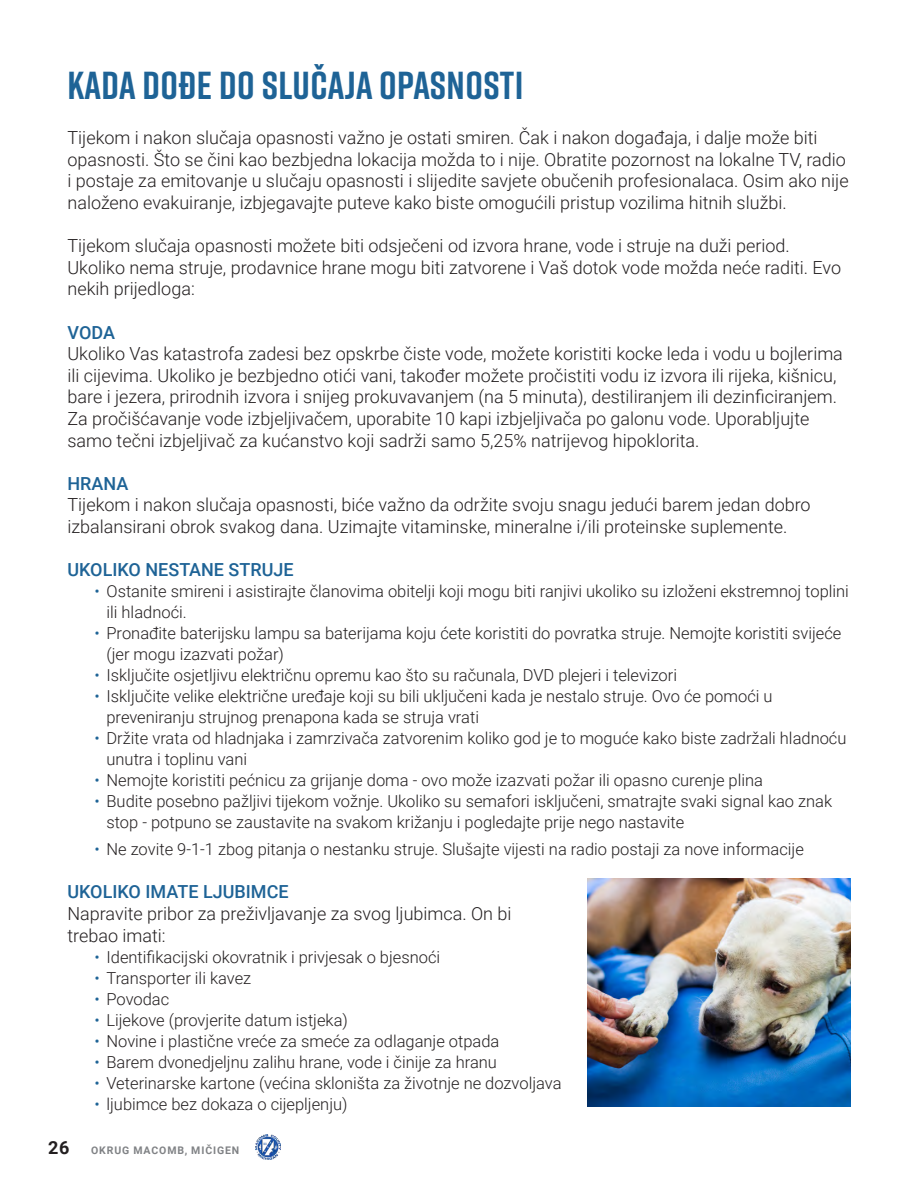
<style>
.page{position:relative;width:918px;height:1188px;background:#fff}
.page>*{position:absolute;margin:0;border:0;box-sizing:border-box;transform-origin:0 0}
.t1{font:700 39px "Rift";letter-spacing:.01em;color:#1e6396}
.t2{font:300 18px/21.6px "Roboto";color:#231f20}
.sub_header{font:500 18px "Roboto";color:#1e6396}
.t3{font:300 16.5px/21px "Roboto";color:#231f20}
.t4{font:700 10.5px "Roboto";letter-spacing:.085em;color:#808285}
.s1{color:#1e6396}
.s2{font-size:18px;color:#231f20}
</style>
<div class="page">
<img style="left:256px;top:1135px;width:25px;height:24px">
<img style="left:588px;top:878px;width:262px;height:229px">
<p class="t1" style="left:68px;top:58px;width:457px">KADA DOĐE DO SLUČAJA OPASNOSTI</p>
<p class="t2" style="left:68px;top:126px;width:783px">Tijekom i nakon slučaja opasnosti važno je ostati smiren. Čak i nakon događaja, i dalje može biti opasnosti. Što se čini kao bezbjedna lokacija možda to i nije. Obratite pozornost na lokalne TV, radio i postaje za emitovanje u slučaju opasnosti i slijedite savjete obučenih profesionalaca. Osim ako nije naloženo evakuiranje, izbjegavajte puteve kako biste omogućili pristup vozilima hitnih službi.</p>
<p class="t2" style="left:68px;top:234px;width:775px">Tijekom slučaja opasnosti možete biti odsječeni od izvora hrane, vode i struje na duži period.<br>Ukoliko nema struje, prodavnice hrane mogu biti zatvorene i Vaš dotok vode možda neće raditi. Evo nekih prijedloga:</p>
<p class="sub_header" style="left:68px;top:320px;width:49px">VODA</p>
<p class="t2" style="left:68px;top:342px;width:777px">Ukoliko Vas katastrofa zadesi bez opskrbe čiste vode, možete koristiti kocke leda i vodu u bojlerima ili cijevima. Ukoliko je bezbjedno otići vani, također možete pročistiti vodu iz izvora ili rijeka, kišnicu, bare i jezera, prirodnih izvora i snijeg prokuvavanjem (na 5 minuta), destiliranjem ili dezinficiranjem.<br>Za pročišćavanje vode izbjeljivačem, uporabite 10 kapi izbjeljivača po galonu vode. Uporabljujte samo tečni izbjeljivač za kućanstvo koji sadrži samo 5,25% natrijevog hipoklorita.</p>
<p class="sub_header" style="left:68px;top:471px;width:62px">HRANA</p>
<p class="t2" style="left:68px;top:493px;width:745px">Tijekom i nakon slučaja opasnosti, biće važno da održite svoju snagu jedući barem jedan dobro izbalansirani obrok svakog dana. Uzimajte vitaminske, mineralne i/ili proteinske suplemente.</p>
<p class="sub_header" style="left:68px;top:557px;width:228px">UKOLIKO NESTANE STRUJE</p>
<p class="t3" style="left:106px;top:580px;width:744px;text-indent:-12px"><span class="s1">•</span> Ostanite smireni i asistirajte članovima obitelji koji mogu biti ranjivi ukoliko su izloženi ekstremnoj toplini ili hladnoći.</p>
<p class="t3" style="left:106px;top:622px;width:737px;text-indent:-12px"><span class="s1">•</span> Pronađite baterijsku lampu sa baterijama koju ćete koristiti do povratka struje. Nemojte koristiti svijeće (jer mogu izazvati požar)</p>
<p class="t3" style="left:94px;top:664px;width:584px"><span class="s1">•</span> Isključite osjetljivu električnu opremu kao što su računala, DVD plejeri i televizori</p>
<p class="t3" style="left:106px;top:685px;width:668px;text-indent:-12px"><span class="s1">•</span> Isključite velike električne uređaje koji su bili uključeni kada je nestalo struje. Ovo će pomoći u preveniranju strujnog prenapona kada se struja vrati</p>
<p class="t3" style="left:106px;top:727px;width:742px;text-indent:-12px"><span class="s1">•</span> Držite vrata od hladnjaka i zamrzivača zatvorenim koliko god je to moguće kako biste zadržali hladnoću unutra i toplinu vani</p>
<p class="t3" style="left:94px;top:769px;width:670px"><span class="s1">•</span> Nemojte koristiti pećnicu za grijanje doma - ovo može izazvati požar ili opasno curenje plina</p>
<p class="t3" style="left:106px;top:790px;width:727px;text-indent:-12px"><span class="s1">•</span> Budite posebno pažljivi tijekom vožnje. Ukoliko su semafori isključeni, smatrajte svaki signal kao znak stop - potpuno se zaustavite na svakom križanju i pogledajte prije nego nastavite</p>
<p class="t3" style="left:94px;top:838px;width:711px"><span class="s1">•</span> Ne zovite 9-1-1 zbog pitanja o nestanku struje. Slušajte vijesti na radio postaji za nove informacije</p>
<p class="sub_header" style="left:68px;top:879px;width:223px">UKOLIKO IMATE LJUBIMCE</p>
<p class="t2" style="left:68px;top:902px;width:446px">Napravite pribor za preživljavanje za svog ljubimca. On bi trebao imati:</p>
<p class="t3" style="left:94px;top:946px;width:347px"><span class="s1">•</span> Identifikacijski okovratnik i privjesak o bjesnoći</p>
<p class="t3" style="left:94px;top:967px;width:158px"><span class="s1">•</span> Transporter ili kavez</p>
<p class="t3" style="left:94px;top:988px;width:76px"><span class="s1">•</span> Povodac</p>
<p class="t3" style="left:94px;top:1009px;width:255px"><span class="s1">•</span> Lijekove (provjerite datum istjeka)</p>
<p class="t3" style="left:94px;top:1030px;width:406px"><span class="s1">•</span> Novine i plastične vreće za smeće za odlaganje otpada</p>
<p class="t3" style="left:94px;top:1051px;width:404px"><span class="s1">•</span> Barem dvonedjeljnu zalihu hrane, vode i činije za hranu</p>
<p class="t3" style="left:94px;top:1072px;width:469px"><span class="s1">•</span> Veterinarske kartone (većina skloništa za životnje ne dozvoljava</p>
<p class="t3" style="left:94px;top:1093px;width:255px"><span class="s1">•</span> ljubimce bez dokaza o cijepljenju)</p>
<p class="t4" style="left:48px;top:1142px;width:193px"><span class="s2">26</span> OKRUG MACOMB, MIČIGEN</p>
</div>
